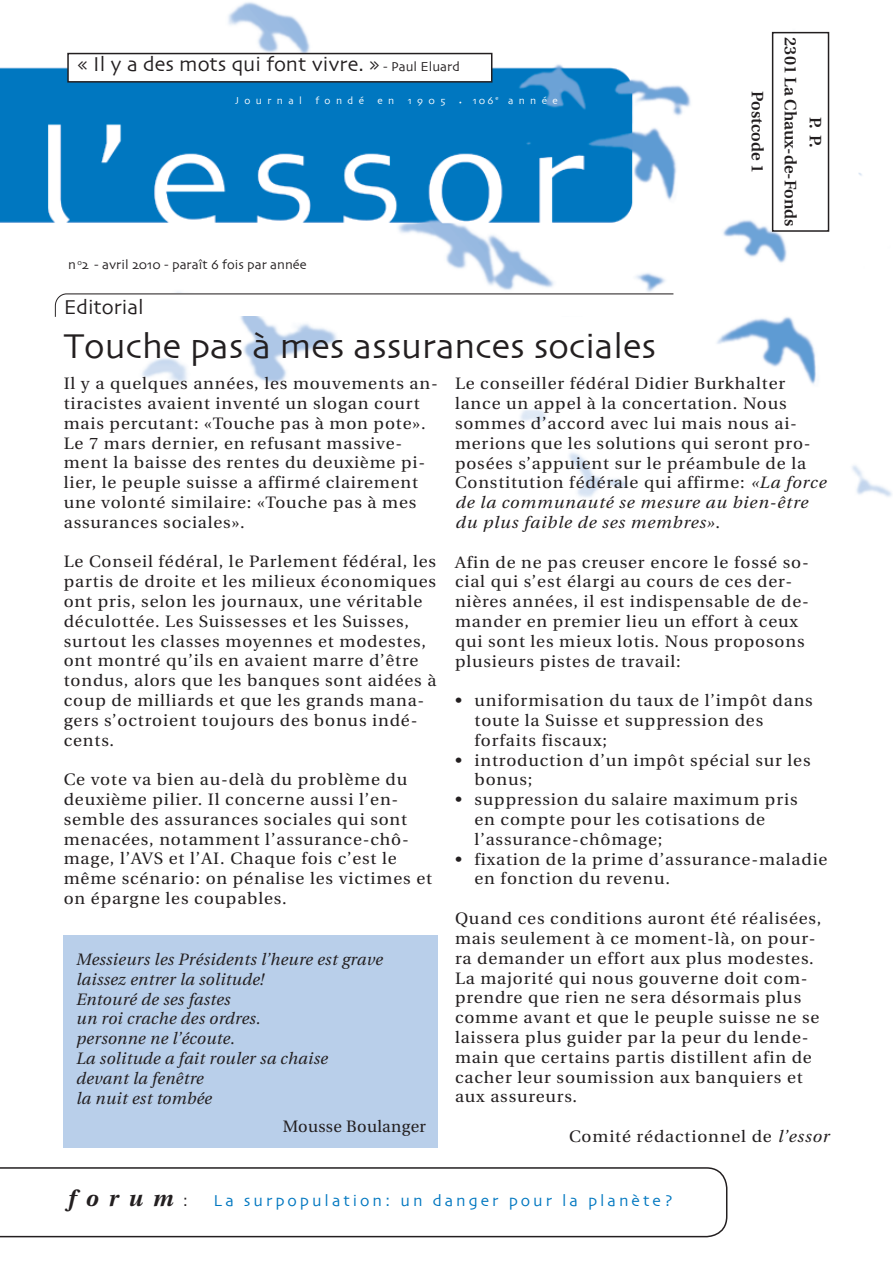
<style>
.page{position:relative;width:893px;height:1263px;background:#fff}
.page>*{position:absolute;margin:0;border:0;box-sizing:border-box;transform-origin:0 0}
.t1{font:36px "Skia";color:#231f20}
.t2{font:italic 700 22.5px "Utopia";letter-spacing:.45em;color:#231f20}
.t3{font:21px "Skia";color:#231f20}
.t4{font:16.5px/19.8px "Utopia";letter-spacing:.05em;color:#231f20;scale:1.05 1}
.t5{font:italic 16.5px/19.8px "Utopia";letter-spacing:.02em;color:#231f20}
.t6{font:16.5px "Skia";letter-spacing:.18em;color:#0077c0}
.t7{font:600 16.5px/24.8px "Utopia";color:#231f20;text-align:center}
.t8{font:16.5px "Utopia";letter-spacing:.02em;color:#231f20}
.t9{font:13.5px "Skia";color:#231f20}
.t10{font:10.5px "Skia";letter-spacing:.515em;color:#fff}
.s1{font-size:13.5px}
.s2{font-size:6px}
.s3{font-style:italic}
.s4{font-family:"Skia";font-weight:400;font-style:normal;font-size:16.5px}
</style>
<div class="page">
<svg style="left:0;top:1167px;width:727px;height:70px"></svg>
<img style="left:0;top:2px;width:892px;height:496px">
<div style="left:68px;top:54px;width:424px;height:28px;background:#fff"></div>
<div style="left:67px;top:53px;width:425px;height:30px;border:2px solid #231f20"></div>
<div style="left:772px;top:32px;width:57px;height:200px;border:2px solid #231f20"></div>
<svg style="left:55px;top:293px;width:618px;height:23px"></svg>
<div style="left:64px;top:935px;width:374px;height:213px;background:#b9cfea"></div>
<p class="t3" style="left:77px;top:52px;width:384px">« Il y a des mots qui font vivre. » <span class="s1">- Paul Eluard</span></p>
<p class="t10" style="left:235px;top:94px;width:68px">Journal</p>
<p class="t10" style="left:315px;top:94px;width:50px">fondé</p>
<p class="t10" style="left:377px;top:94px;width:18px">e n</p>
<p class="t10" style="left:408px;top:94px;width:39px">1905</p>
<p class="t10" style="left:459px;top:94px;width:100px"><span class="s2">•</span> 106<sup>e</sup> année</p>
<p class="t9" style="left:68px;top:257px;width:240px">n <sup>o</sup>2 - avril 2010 - paraît 6 fois par année</p>
<p class="t3" style="left:64px;top:295px;width:82px">Editorial</p>
<p class="t7" style="left:769px;top:91px;width:83px;rotate:90deg">Postcode 1</p>
<p class="t7" style="left:827px;top:37px;width:190px;rotate:90deg">P. P.<br>2301 La Chaux-de-Fonds</p>
<h1 class="t1" style="left:64px;top:325px;width:594px">Touche pas à mes assurances sociales</h1>
<p class="t4" style="left:64px;top:374px;width:358px">Il y a quelques années, les mouvements an&shy;tiracistes avaient inventé un slogan court mais percutant: «Touche pas à mon pote».<br>Le 7 mars dernier, en refusant massive&shy;ment la baisse des rentes du deuxième pi&shy;lier, le peuple suisse a affirmé clairement une volonté similaire: «Touche pas à mes assurances sociales».</p>
<p class="t4" style="left:64px;top:552px;width:357px">Le Conseil fédéral, le Parlement fédéral, les partis de droite et les milieux économiques ont pris, selon les journaux, une véritable déculottée. Les Suissesses et les Suisses, surtout les classes moyennes et modestes, ont montré qu’ils en avaient marre d’être tondus, alors que les banques sont aidées à coup de milliards et que les grands mana&shy;gers s’octroient toujours des bonus indé&shy;cents.</p>
<p class="t4" style="left:64px;top:770px;width:352px">Ce vote va bien au-delà du problème du deuxième pilier. Il concerne aussi l’en&shy;semble des assurances sociales qui sont menacées, notamment l’assurance-chô&shy;mage, l’AVS et l’AI. Chaque fois c’est le même scénario: on pénalise les victimes et on épargne les coupables.</p>
<p class="t4" style="left:455px;top:374px;width:355px">Le conseiller fédéral Didier Burkhalter lance un appel à la concertation. Nous sommes d’accord avec lui mais nous ai&shy;merions que les solutions qui seront pro&shy;posées s’appuient sur le préambule de la Constitution fédérale qui affirme: <span class="s3">«La force de la communauté se mesure au bien-être du plus faible de ses membres»</span>.</p>
<p class="t4" style="left:455px;top:552px;width:339px">Afin de ne pas creuser encore le fossé so&shy;cial qui s’est élargi au cours de ces der&shy;nières années, il est indispensable de de&shy;mander en premier lieu un effort à ceux qui sont les mieux lotis. Nous proposons plusieurs pistes de travail:</p>
<p class="t4" style="left:474px;top:691px;width:324px;text-indent:-20px">• uniformisation du taux de l’impôt dans toute la Suisse et suppression des forfaits fiscaux;</p>
<p class="t4" style="left:474px;top:750px;width:322px;text-indent:-20px">• introduction d’un impôt spécial sur les bonus;</p>
<p class="t4" style="left:474px;top:790px;width:309px;text-indent:-20px">• suppression du salaire maximum pris en compte pour les cotisations de l’assurance-chômage;</p>
<p class="t4" style="left:474px;top:849px;width:338px;text-indent:-20px">• fixation de la prime d’assurance-maladie en fonction du revenu.</p>
<p class="t4" style="left:455px;top:909px;width:350px">Quand ces conditions auront été réalisées, mais seulement à ce moment-là, on pour&shy;ra demander un effort aux plus modestes.<br>La majorité qui nous gouverne doit com&shy;prendre que rien ne sera désormais plus comme avant et que le peuple suisse ne se laissera plus guider par la peur du lende&shy;main que certains partis distillent afin de cacher leur soumission aux banquiers et aux assureurs.</p>
<p class="t4" style="left:569px;top:1127px;width:249px">Comité rédactionnel de <span class="s3">l’essor</span></p>
<p class="t5" style="left:76px;top:950px;width:308px">Messieurs les Présidents l’heure est grave laissez entrer la solitude!<br>Entouré de ses fastes<br>un roi crache des ordres.<br>personne ne l’écoute.<br>La solitude a fait rouler sa chaise devant la fenêtre<br>la nuit est tombée</p>
<p class="t8" style="left:283px;top:1117px;width:145px">Mousse Boulanger</p>
<h2 class="t2" style="left:67px;top:1185px;width:123px">forum <span class="s4">:</span></h2>
<p class="t6" style="left:213px;top:1190px;width:461px">La surpopulation: un danger pour la planète?</p>
</div>
